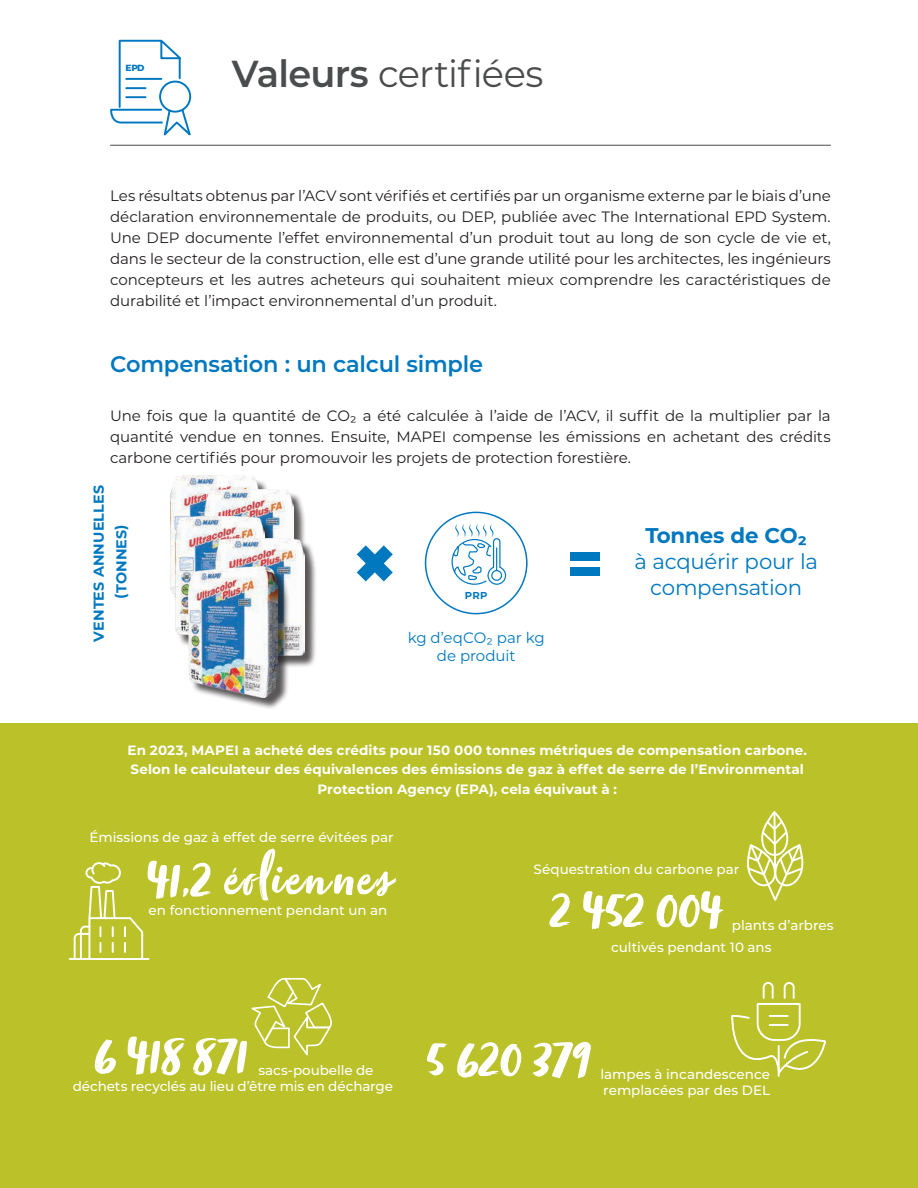
<style>
.page{position:relative;width:918px;height:1188px;background:#fff}
.page>*{position:absolute;margin:0;border:0;box-sizing:border-box;transform-origin:0 0}
.t1{font:60px "Zooja Pro";color:#fff;scale:.94 1}
.t2{font:60px "Zooja Pro";letter-spacing:.045em;color:#fff;scale:.94 1}
.t3{font:37.5px "Montserrat";letter-spacing:-.02em;color:#4b4c4d}
.t4{font:600 22.5px "Montserrat";letter-spacing:-.01em;color:#0078c0}
.t5{font:21.3px/25.5px "Montserrat";letter-spacing:-.015em;color:#0078c0;text-align:center}
.t6{font:700 21.3px "Montserrat";letter-spacing:-.005em;color:#0078c0}
.t7{font:15px/21px "Montserrat";letter-spacing:-.005em;color:#231f20;text-align:justify}
.t8{font:15px/18px "Montserrat";letter-spacing:-.005em;color:#0078c0;text-align:center}
.t9{font:700 14.4px/22.5px "Montserrat";letter-spacing:.01em;color:#0078c0;text-align:center}
.t10{font:500 13.5px/16.2px "Montserrat";color:#fff}
.t11{font:700 13.5px/19.5px "Montserrat";letter-spacing:.005em;color:#fff;text-align:center}
.t12{font:700 10.05px "Montserrat";color:#0078c0}
.t13{font:800 9px "Montserrat";color:#0078c0}
.s1{font-weight:600}
</style>
<div class="page">
<hr style="left:110px;top:145px;width:721px;height:1px;background:#4b4c4d">
<svg style="left:110px;top:39px;width:82px;height:97px"></svg>
<svg style="left:357px;top:545px;width:36px;height:36px"></svg>
<div style="left:570px;top:552px;width:30px;height:9px;background:#0078c0"></div>
<div style="left:570px;top:567px;width:30px;height:9px;background:#0078c0"></div>
<div style="left:425px;top:512px;width:103px;height:102px;border:2px solid #0078c0;border-radius:50%"></div>
<svg style="left:451px;top:524px;width:56px;height:61px"></svg>
<div style="left:0;top:723px;width:918px;height:465px;background:#bac129"></div>
<img style="left:171px;top:476px;width:89px;height:117px">
<div style="left:206px;top:491px;width:100px;height:128px;background:#231f20;opacity:.75"></div>
<img style="left:204px;top:489px;width:89px;height:50px">
<div style="left:178px;top:519px;width:100px;height:128px;background:#231f20;opacity:.75"></div>
<img style="left:176px;top:517px;width:89px;height:117px">
<div style="left:217px;top:540px;width:100px;height:128px;background:#231f20;opacity:.75"></div>
<img style="left:215px;top:539px;width:90px;height:117px">
<div style="left:191px;top:568px;width:100px;height:142px;background:#231f20;opacity:.75"></div>
<img style="left:189px;top:566px;width:89px;height:131px">
<svg style="left:747px;top:811px;width:57px;height:90px"></svg>
<svg style="left:251px;top:977px;width:81px;height:79px"></svg>
<hr style="left:70px;top:958px;width:79px;height:2px;background:#fff">
<svg style="left:73px;top:862px;width:71px;height:97px"></svg>
<svg style="left:731px;top:982px;width:96px;height:95px"></svg>
<p class="t13" style="left:126px;top:61px;width:21px">EPD</p>
<h2 class="t3" style="left:232px;top:48px;width:313px"><span class="s1">Valeurs</span> certifiées</h2>
<p class="t7" style="left:110px;top:184px;width:722px">Les résultats obtenus par l’ACV sont vérifiés et certifiés par un organisme externe par le biais d’une déclaration environnementale de produits, ou DEP, publiée avec The International EPD System.<br>Une DEP documente l’effet environnemental d’un produit tout au long de son cycle de vie et, dans le secteur de la construction, elle est d’une grande utilité pour les architectes, les ingénieurs concepteurs et les autres acheteurs qui souhaitent mieux comprendre les caractéristiques de durabilité et l’impact environnemental d’un produit.</p>
<h3 class="t4" style="left:110px;top:348px;width:375px">Compensation : un calcul simple</h3>
<p class="t7" style="left:110px;top:405px;width:722px">Une fois que la quantité de CO2 a été calculée à l’aide de l’ACV, il suffit de la multiplier par la quantité vendue en tonnes. Ensuite, MAPEI compense les émissions en achetant des crédits carbone certifiés pour promouvoir les projets de protection forestière.</p>
<p class="t9" style="left:87px;top:642px;width:158px;rotate:-90deg">VENTES ANNUELLES (TONNES)</p>
<p class="t12" style="left:465px;top:588px;width:24px">PRP</p>
<p class="t8" style="left:408px;top:628px;width:139px">kg d’eqCO2 par kg de produit</p>
<h3 class="t6" style="left:645px;top:520px;width:163px">Tonnes de CO2</h3>
<h3 class="t5" style="left:634px;top:548px;width:185px">à acquérir pour la compensation</h3>
<p class="t11" style="left:127px;top:740px;width:681px">En 2023, MAPEI a acheté des crédits pour 150 000 tonnes métriques de compensation carbone.<br>Selon le calculateur des équivalences des émissions de gaz à effet de serre de l’Environmental<br>Protection Agency (EPA), cela équivaut à :</p>
<p class="t10" style="left:90px;top:829px;width:305px">Émissions de gaz à effet de serre évitées par</p>
<h1 class="t2" style="left:146px;top:842px;width:262px">41,2 éoliennes</h1>
<p class="t10" style="left:149px;top:902px;width:240px">en fonctionnement pendant un an</p>
<p class="t10" style="left:534px;top:860px;width:207px">Séquestration du carbone par</p>
<h1 class="t1" style="left:549px;top:873px;width:185px">2 452 004</h1>
<p class="t10" style="left:611px;top:913px;width:224px;line-height:22.5px;text-indent:121px">plants d’arbres cultivés pendant 10 ans</p>
<h1 class="t1" style="left:92px;top:1018px;width:167px">6 418 871</h1>
<p class="t10" style="left:73px;top:1062px;width:322px;text-indent:186px">sacs-poubelle de déchets recyclés au lieu d’être mis en décharge</p>
<h1 class="t1" style="left:426px;top:1022px;width:177px">5 620 379</h1>
<p class="t10" style="left:600px;top:1065px;width:171px">lampes à incandescence remplacées par des DEL</p>
</div>
